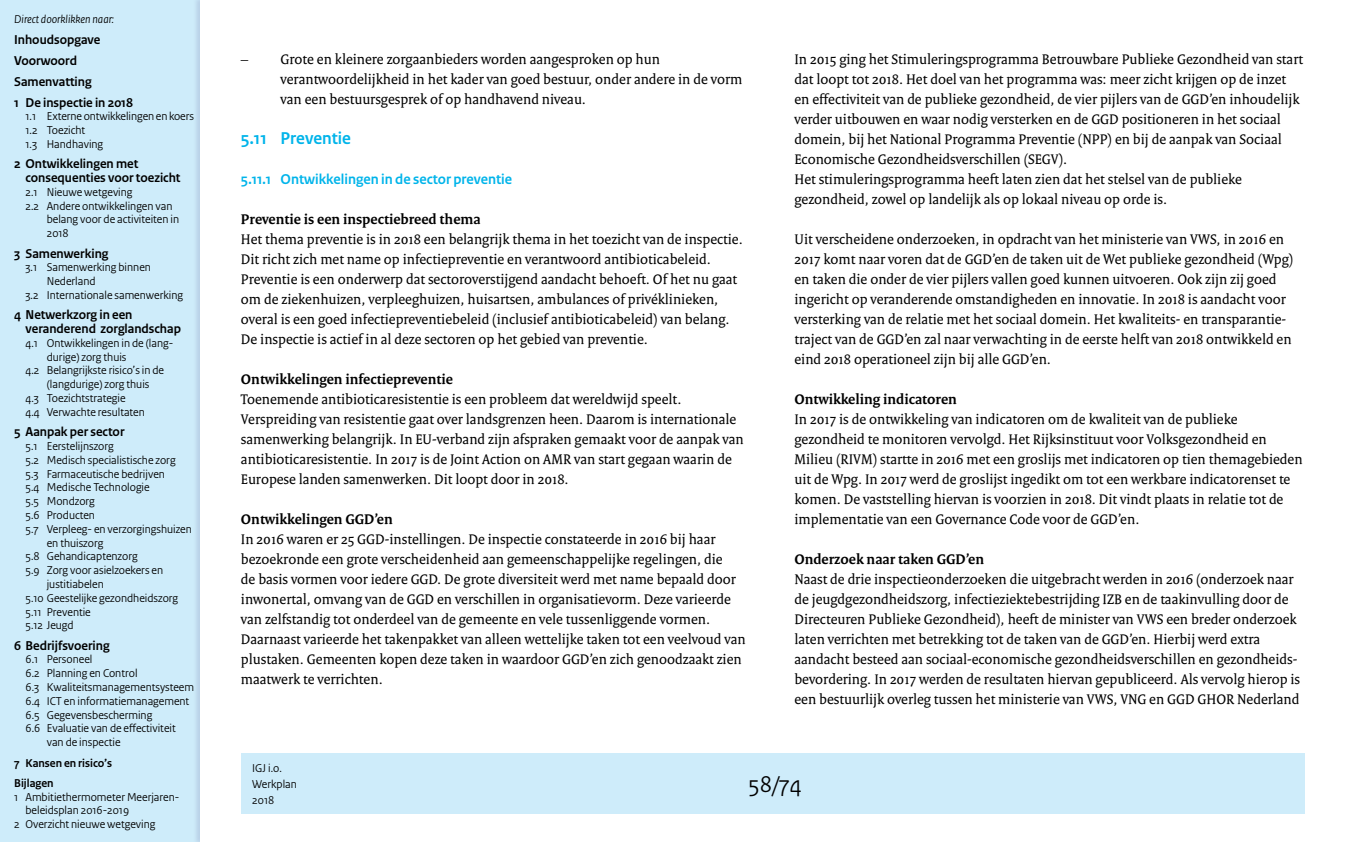
<style>
.page{position:relative;width:1348px;height:842px;background:#fff}
.page>*{position:absolute;margin:0;border:0;box-sizing:border-box;transform-origin:0 0}
.t1{font:24px "Rijksoverheid Sans Heading";color:#000}
.t2{font:700 18px "Rijksoverheid Sans Heading";color:#00b4ea}
.t3{font:15px/20px "Rijksoverheid Serif";color:#000}
.t4{font:700 15px "Rijksoverheid Serif";color:#000}
.t5{font:700 15px "Rijksoverheid Sans Heading";color:#00b4ea}
.t6{font:700 13.5px/20.8px "Rijksoverheid Sans Heading";color:#000}
.t7{font:12px/13.8px "Rijksoverheid Sans Heading";color:#000}
.t8{font:700 12px/20.3px "Rijksoverheid Sans Heading";color:#000}
.t9{font:italic 12px "Rijksoverheid Sans Heading";color:#000}
</style>
<div class="page">
<div style="left:0;top:0;width:201px;height:842px;background:#ceecfa"></div>
<div style="left:241px;top:754px;width:1063px;height:60px;background:#ceecfa"></div>
<div style="left:193px;top:0;width:14px;height:842px;background:#c2ddef"></div>
<div style="left:200px;top:0;width:6px;height:842px;background:#fff"></div>
<p class="t9" style="left:14px;top:13px;width:101px">Direct doorklikken naar:</p>
<p class="t6" style="left:14px;top:30px;width:120px">Inhoudsopgave<br>Voorwoord<br>Samenvatting<br>1 De inspectie in 2018</p>
<p class="t7" style="left:26px;top:110px;width:170px">1.1 Externe ontwikkelingen en koers<br>1.2 Toezicht<br>1.3 Handhaving</p>
<p class="t6" style="left:26px;top:157px;width:156px;line-height:13.8px;text-indent:-11px">2 Ontwikkelingen met consequenties voor toezicht</p>
<p class="t7" style="left:26px;top:185px;width:109px">2.1 Nieuwe wetgeving</p>
<p class="t7" style="left:26px;top:199px;width:148px">2.2 Andere ontwikkelingen van</p>
<p class="t7" style="left:47px;top:213px;width:134px">belang voor de activiteiten in</p>
<p class="t7" style="left:47px;top:227px;width:23px">2018</p>
<p class="t6" style="left:14px;top:243px;width:96px">3 Samenwerking</p>
<p class="t7" style="left:26px;top:261px;width:127px">3.1 Samenwerking binnen</p>
<p class="t7" style="left:47px;top:274px;width:50px">Nederland</p>
<p class="t7" style="left:26px;top:288px;width:159px">3.2 Internationale samenwerking</p>
<p class="t6" style="left:26px;top:308px;width:157px;line-height:13.8px;text-indent:-11px">4 Netwerkzorg in een veranderend zorglandschap</p>
<p class="t7" style="left:26px;top:336px;width:149px">4.1 Ontwikkelingen in de (lang-</p>
<p class="t7" style="left:47px;top:350px;width:81px">durige) zorg thuis</p>
<p class="t7" style="left:26px;top:364px;width:140px">4.2 Belangrijkste risico’s in de</p>
<p class="t7" style="left:47px;top:378px;width:104px">(langdurige) zorg thuis</p>
<p class="t7" style="left:26px;top:391px;width:102px">4.3 Toezichtstrategie</p>
<p class="t7" style="left:26px;top:405px;width:121px">4.4 Verwachte resultaten</p>
<p class="t6" style="left:14px;top:422px;width:112px">5 Aanpak per sector</p>
<p class="t7" style="left:26px;top:439px;width:90px">5.1 Eerstelijnszorg</p>
<p class="t7" style="left:26px;top:453px;width:152px">5.2 Medisch specialistische zorg</p>
<p class="t7" style="left:26px;top:467px;width:141px">5.3 Farmaceutische bedrijven</p>
<p class="t7" style="left:26px;top:481px;width:126px">5.4 Medische Technologie</p>
<p class="t7" style="left:26px;top:494px;width:71px">5.5 Mondzorg</p>
<p class="t7" style="left:26px;top:508px;width:71px">5.6 Producten</p>
<p class="t7" style="left:26px;top:522px;width:168px">5.7 Verpleeg- en verzorgingshuizen</p>
<p class="t7" style="left:47px;top:536px;width:58px">en thuiszorg</p>
<p class="t7" style="left:26px;top:550px;width:114px">5.8 Gehandicaptenzorg</p>
<p class="t7" style="left:26px;top:563px;width:139px">5.9 Zorg voor asielzoekers en</p>
<p class="t7" style="left:47px;top:577px;width:58px">justitiabelen</p>
<p class="t7" style="left:26px;top:591px;width:154px">5.10 Geestelijke gezondheidszorg</p>
<p class="t7" style="left:26px;top:605px;width:67px">5.11 Preventie</p>
<p class="t7" style="left:26px;top:619px;width:50px">5.12 Jeugd</p>
<p class="t6" style="left:14px;top:635px;width:97px">6 Bedrijfsvoering</p>
<p class="t7" style="left:26px;top:653px;width:68px">6.1 Personeel</p>
<p class="t7" style="left:26px;top:667px;width:114px">6.2 Planning en Control</p>
<p class="t7" style="left:26px;top:680px;width:170px">6.3 Kwaliteitsmanagementsysteem</p>
<p class="t7" style="left:26px;top:694px;width:165px">6.4 ICT en informatiemanagement</p>
<p class="t7" style="left:26px;top:708px;width:128px">6.5 Gegevensbescherming</p>
<p class="t7" style="left:26px;top:722px;width:152px">6.6 Evaluatie van de effectiviteit</p>
<p class="t7" style="left:47px;top:736px;width:75px">van de inspectie</p>
<p class="t8" style="left:14px;top:753px;width:99px">7 Kansen en risico’s<br>Bijlagen</p>
<p class="t7" style="left:14px;top:790px;width:167px">1 Ambitiethermometer Meerjaren-</p>
<p class="t7" style="left:26px;top:804px;width:105px">beleidsplan 2016-2019</p>
<p class="t7" style="left:14px;top:818px;width:143px">2 Overzicht nieuwe wetgeving</p>
<p class="t3" style="left:281px;top:49px;width:463px;text-indent:-40px">– Grote en kleinere zorgaanbieders worden aangesproken op hun verantwoordelijkheid in het kader van goed bestuur, onder andere in de vorm van een bestuursgesprek of op handhavend niveau.</p>
<p class="t2" style="left:241px;top:128px;width:112px">5.11 Preventie</p>
<p class="t5" style="left:241px;top:171px;width:273px">5.11.1 Ontwikkelingen in de sector preventie</p>
<p class="t4" style="left:241px;top:210px;width:241px">Preventie is een inspectiebreed thema</p>
<p class="t3" style="left:241px;top:229px;width:503px">Het thema preventie is in 2018 een belangrijk thema in het toezicht van de inspectie.<br>Dit richt zich met name op infectiepreventie en verantwoord antibioticabeleid.<br>Preventie is een onderwerp dat sectoroverstijgend aandacht behoeft. Of het nu gaat om de ziekenhuizen, verpleeghuizen, huisartsen, ambulances of privéklinieken, overal is een goed infectiepreventiebeleid (inclusief antibioticabeleid) van belang.<br>De inspectie is actief in al deze sectoren op het gebied van preventie.</p>
<p class="t4" style="left:241px;top:370px;width:214px">Ontwikkelingen infectiepreventie</p>
<p class="t3" style="left:241px;top:389px;width:504px">Toenemende antibioticaresistentie is een probleem dat wereldwijd speelt.<br>Verspreiding van resistentie gaat over landsgrenzen heen. Daarom is internationale samenwerking belangrijk. In EU-verband zijn afspraken gemaakt voor de aanpak van antibioticaresistentie. In 2017 is de Joint Action on AMR van start gegaan waarin de Europese landen samenwerken. Dit loopt door in 2018.</p>
<p class="t4" style="left:241px;top:510px;width:153px">Ontwikkelingen GGD’en</p>
<p class="t3" style="left:241px;top:529px;width:506px">In 2016 waren er 25 GGD-instellingen. De inspectie constateerde in 2016 bij haar bezoekronde een grote verscheidenheid aan gemeenschappelijke regelingen, die<br>de basis vormen voor iedere GGD. De grote diversiteit werd met name bepaald door inwonertal, omvang van de GGD en verschillen in organisatievorm. Deze varieerde van zelfstandig tot onderdeel van de gemeente en vele tussenliggende vormen.<br>Daarnaast varieerde het takenpakket van alleen wettelijke taken tot een veelvoud van plustaken. Gemeenten kopen deze taken in waardoor GGD’en zich genoodzaakt zien maatwerk te verrichten.</p>
<p class="t3" style="left:794px;top:49px;width:510px">In 2015 ging het Stimuleringsprogramma Betrouwbare Publieke Gezondheid van start dat loopt tot 2018. Het doel van het programma was: meer zicht krijgen op de inzet en effectiviteit van de publieke gezondheid, de vier pijlers van de GGD’en inhoudelijk verder uitbouwen en waar nodig versterken en de GGD positioneren in het sociaal domein, bij het National Programma Preventie (NPP) en bij de aanpak van Sociaal Economische Gezondheidsverschillen (SEGV).<br>Het stimuleringsprogramma heeft laten zien dat het stelsel van de publieke gezondheid, zowel op landelijk als op lokaal niveau op orde is.</p>
<p class="t3" style="left:794px;top:229px;width:500px">Uit verscheidene onderzoeken, in opdracht van het ministerie van VWS, in 2016 en 2017 komt naar voren dat de GGD’en de taken uit de Wet publieke gezondheid (Wpg) en taken die onder de vier pijlers vallen goed kunnen uitvoeren. Ook zijn zij goed ingericht op veranderende omstandigheden en innovatie. In 2018 is aandacht voor versterking van de relatie met het sociaal domein. Het kwaliteits- en transparantie&shy;traject van de GGD’en zal naar verwachting in de eerste helft van 2018 ontwikkeld en eind 2018 operationeel zijn bij alle GGD’en.</p>
<p class="t4" style="left:794px;top:390px;width:164px">Ontwikkeling indicatoren</p>
<p class="t3" style="left:794px;top:409px;width:510px">In 2017 is de ontwikkeling van indicatoren om de kwaliteit van de publieke gezondheid te monitoren vervolgd. Het Rijksinstituut voor Volksgezondheid en Milieu (RIVM) startte in 2016 met een groslijs met indicatoren op tien themagebieden uit de Wpg. In 2017 werd de groslijst ingedikt om tot een werkbare indicatorenset te komen. De vaststelling hiervan is voorzien in 2018. Dit vindt plaats in relatie tot de implementatie van een Governance Code voor de GGD’en.</p>
<p class="t4" style="left:794px;top:550px;width:191px">Onderzoek naar taken GGD’en</p>
<p class="t3" style="left:794px;top:569px;width:507px">Naast de drie inspectieonderzoeken die uitgebracht werden in 2016 (onderzoek naar de jeugdgezondheidszorg, infectieziektebestrijding IZB en de taakinvulling door de Directeuren Publieke Gezondheid), heeft de minister van VWS een breder onderzoek laten verrichten met betrekking tot de taken van de GGD’en. Hierbij werd extra aandacht besteed aan sociaal-economische gezondheidsverschillen en gezondheids&shy;bevordering. In 2017 werden de resultaten hiervan gepubliceerd. Als vervolg hierop is een bestuurlijk overleg tussen het ministerie van VWS, VNG en GGD GHOR Nederland</p>
<p class="t7" style="left:252px;top:760px;width:46px;line-height:16px">IGJ i.o.<br>Werkplan<br>2018</p>
<h1 class="t1" style="left:749px;top:770px;width:55px">58/74</h1>
</div>
